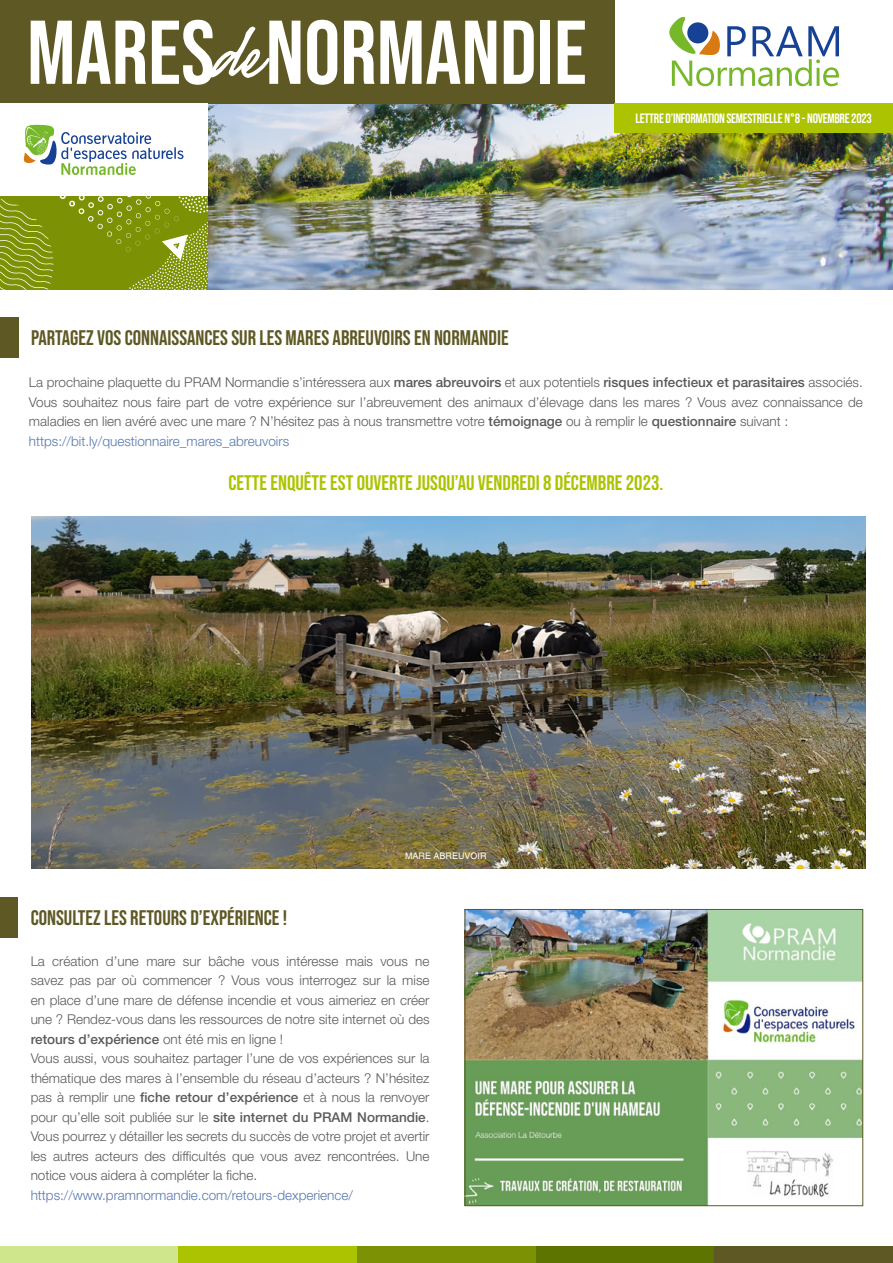
<style>
.page{position:relative;width:893px;height:1263px;background:#fff}
.page>*{position:absolute;margin:0;border:0;box-sizing:border-box;transform-origin:0 0}
.t1{font:90.3px "Bebas Neue";color:#fff}
.t2{font:21px "Bebas Neue";color:#5e5824}
.t3{font:21px "Bebas Neue";color:#acc301}
.t4{font:300 13.5px/19.5px "Helvetica Neue LT Std";color:#5a5a59}
.t5{font:300 13.5px "Helvetica Neue LT Std";color:#5777b0}
.t6{font:13.5px "Bebas Neue";letter-spacing:-.02em;color:#fff}
.t7{font:9px "Helvetica";color:#fff}
.s1{font-family:"Dream Beach";font-size:116.55px}
.s2{font-weight:500}
.s3{color:#5777b0}
</style>
<div class="page">
<img style="left:207px;top:103px;width:686px;height:187px">
<div style="left:0;top:0;width:614px;height:103px;background:#5e5824"></div>
<svg style="left:669px;top:16px;width:170px;height:70px"></svg>
<div style="left:614px;top:103px;width:279px;height:30px;background:#acc301"></div>
<svg style="left:23px;top:125px;width:160px;height:50px"></svg>
<svg style="left:0;top:197px;width:208px;height:93px;background:#869b18"></svg>
<div style="left:0;top:1247px;width:179px;height:16px;background:#d0e68c"></div>
<div style="left:179px;top:1247px;width:178px;height:16px;background:#acc301"></div>
<div style="left:357px;top:1247px;width:179px;height:16px;background:#7c9204"></div>
<div style="left:536px;top:1247px;width:178px;height:16px;background:#5e7400"></div>
<div style="left:714px;top:1247px;width:179px;height:16px;background:#5e5824"></div>
<div style="left:0;top:317px;width:18px;height:40px;background:#5e5824"></div>
<img style="left:31px;top:516px;width:834px;height:352px">
<div style="left:0;top:897px;width:18px;height:40px;background:#5e5824"></div>
<img style="left:467px;top:911px;width:394px;height:293px">
<div style="left:465px;top:909px;width:398px;height:297px;border:1px solid #5e5824"></div>
<h1 class="t1" style="left:27px;top:1px;width:561px">MARES<span class="s1">de</span>NORMANDIE</h1>
<p class="t6" style="left:635px;top:111px;width:238px">LETTRE D’INFORMATION SEMESTRIELLE N°8 - NOVEMBRE 2023</p>
<h2 class="t2" style="left:31px;top:325px;width:479px">PARTAGEZ VOS CONNAISSANCES SUR LES MARES ABREUVOIRS EN NORMANDIE</h2>
<p class="t4" style="left:29px;top:372px;width:835px">La prochaine plaquette du PRAM Normandie s’intéressera aux <span class="s2">mares abreuvoirs</span> et aux potentiels <span class="s2">risques infectieux et parasitaires</span> associés.<br>Vous souhaitez nous faire part de votre expérience sur l’abreuvement des animaux d’élevage dans les mares ? Vous avez connaissance de maladies en lien avéré avec une mare ? N’hésitez pas à nous transmettre votre <span class="s2">témoignage</span> ou à remplir le <span class="s2">questionnaire</span> suivant : <span class="s3">https://bit.ly/questionnaire_mares_abreuvoirs</span></p>
<h2 class="t3" style="left:228px;top:471px;width:437px">CETTE ENQUÊTE EST OUVERTE JUSQU’AU VENDREDI 8 DÉCEMBRE 2023.</h2>
<p class="t7" style="left:405px;top:850px;width:83px">MARE ABREUVOIR</p>
<h2 class="t2" style="left:31px;top:905px;width:258px">CONSULTEZ LES RETOURS D’EXPÉRIENCE !</h2>
<p class="t4" style="left:31px;top:951px;width:400px">La création d’une mare sur bâche vous intéresse mais vous ne savez pas par où commencer ? Vous vous interrogez sur la mise en place d’une mare de défense incendie et vous aimeriez en créer une ? Rendez-vous dans les ressources de notre site internet où des <span class="s2">retours d’expérience</span> ont été mis en ligne !<br>Vous aussi, vous souhaitez partager l’une de vos expériences sur la thématique des mares à l’ensemble du réseau d’acteurs ? N’hésitez pas à remplir une <span class="s2">fiche retour d’expérience</span> et à nous la renvoyer pour qu’elle soit publiée sur le <span class="s2">site internet du PRAM Normandie</span>.<br>Vous pourrez y détailler les secrets du succès de votre projet et avertir les autres acteurs des difficultés que vous avez rencontrées. Une notice vous aidera à compléter la fiche.</p>
<p class="t5" style="left:31px;top:1187px;width:324px">https://www.pramnormandie.com/retours-dexperience/</p>
</div>
